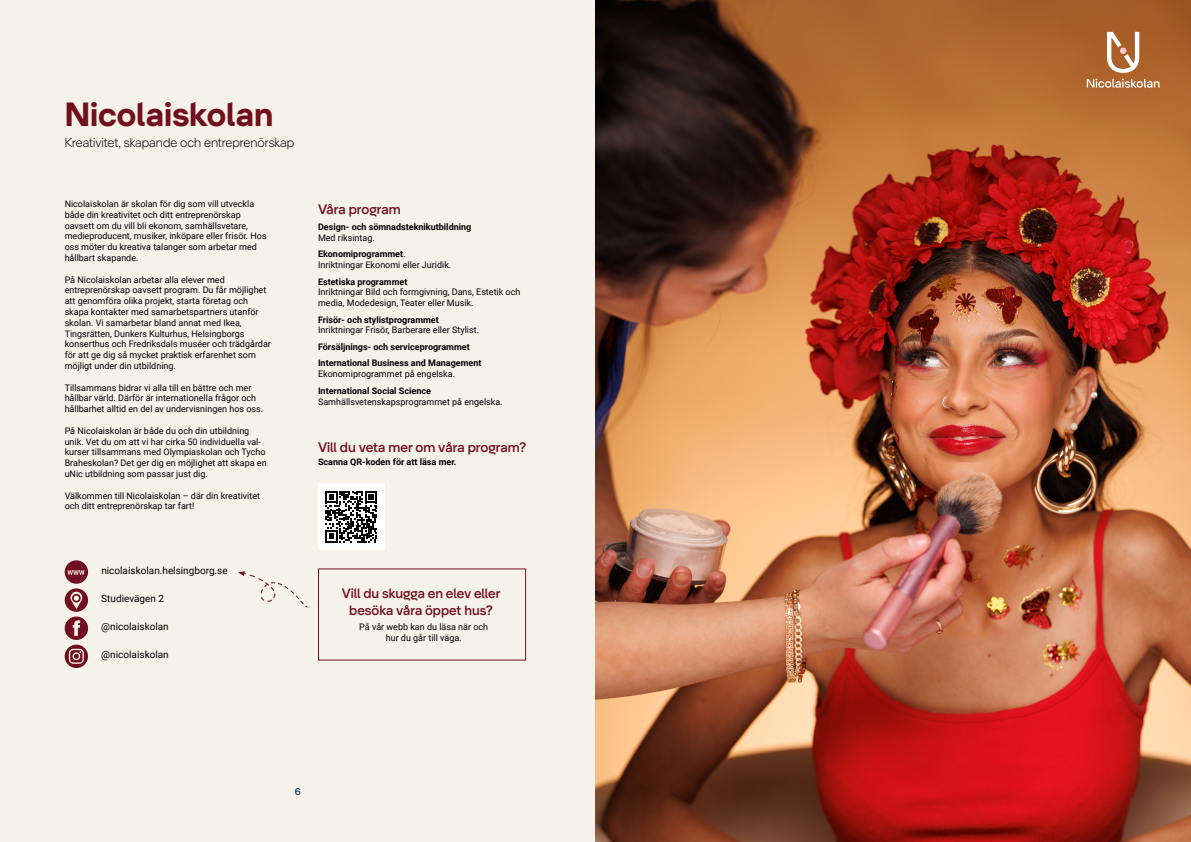
<style>
.page{position:relative;width:1191px;height:842px;background:#f5f2ea}
.page>*{position:absolute;margin:0;border:0;box-sizing:border-box;transform-origin:0 0}
.t1{font:700 34px "Helsingborg Sans";color:#710e20}
.t2{font:500 14px "Helsingborg Sans";color:#710e20}
.t3{font:500 13.8px/16.6px "Helsingborg Sans";color:#710e20;text-align:center}
.t4{font:300 13px "Helsingborg Sans";color:#000}
.t5{font:10px "Roboto";color:#000}
.t6{font:500 10px "Helsingborg Sans";color:#183264}
.t7{font:9px/10.8px "Roboto";color:#000}
.t8{font:700 9px/16.5px "Roboto";color:#000}
.s1{font-weight:400}
</style>
<div class="page">
<img style="left:595px;top:0;width:596px;height:842px">
<div style="left:318px;top:484px;width:66px;height:66px;background:#fff"></div>
<svg style="left:325px;top:491px;width:52px;height:52px"></svg>
<svg style="left:65px;top:560px;width:23px;height:108px"></svg>
<svg style="left:1107px;top:32px;width:32px;height:41px"></svg>
<svg style="left:1086px;top:79px;width:73px;height:9px"></svg>
<div style="left:318px;top:568px;width:208px;height:92px;border:1px solid #710e20"></div>
<svg style="left:238px;top:571px;width:70px;height:37px"></svg>
<h1 class="t1" style="left:65px;top:94px;width:210px">Nicolaiskolan</h1>
<h3 class="t4" style="left:65px;top:135px;width:231px">Kreativitet, skapande och entreprenörskap</h3>
<p class="t7" style="left:65px;top:198px;width:204px">Nicolaiskolan är skolan för dig som vill utveckla både din kreativitet och ditt entreprenörskap oavsett om du vill bli ekonom, samhällsvetare, medieproducent, musiker, inköpare eller frisör. Hos oss möter du kreativa talanger som arbetar med hållbart skapande.</p>
<p class="t7" style="left:65px;top:274px;width:208px">På Nicolaiskolan arbetar alla elever med entreprenörskap oavsett program. Du får möjlighet att genomföra olika projekt, starta företag och skapa kontakter med samarbetspartners utanför skolan. Vi samarbetar bland annat med Ikea, Tingsrätten, Dunkers Kulturhus, Helsingborgs konserthus och Fredriksdals muséer och trädgårdar för att ge dig så mycket praktisk erfarenhet som möjligt under din utbildning.</p>
<p class="t7" style="left:65px;top:382px;width:200px">Tillsammans bidrar vi alla till en bättre och mer hållbar värld. Därför är internationella frågor och hållbarhet alltid en del av undervisningen hos oss.</p>
<p class="t7" style="left:65px;top:425px;width:203px">På Nicolaiskolan är både du och din utbildning unik. Vet du om att vi har cirka 50 individuella val&shy;kurser tillsammans med Olympiaskolan och Tycho Braheskolan? Det ger dig en möjlighet att skapa en uNic utbildning som passar just dig.</p>
<p class="t7" style="left:65px;top:490px;width:197px">Välkommen till Nicolaiskolan – där din kreativitet och ditt entreprenörskap tar fart!</p>
<p class="t5" style="left:101px;top:563px;width:128px">nicolaiskolan.helsingborg.se</p>
<p class="t5" style="left:101px;top:591px;width:64px">Studievägen 2</p>
<p class="t5" style="left:101px;top:619px;width:69px">@nicolaiskolan</p>
<p class="t5" style="left:101px;top:647px;width:69px">@nicolaiskolan</p>
<h2 class="t2" style="left:318px;top:200px;width:84px">Våra program</h2>
<p class="t8" style="left:318px;top:218px;width:155px">Design- och sömnadsteknikutbildning</p>
<p class="t8" style="left:318px;top:229px;width:89px"><span class="s1">Med riksintag.<br></span>Ekonomiprogrammet<span class="s1">.</span></p>
<p class="t7" style="left:318px;top:259px;width:135px">Inriktningar Ekonomi eller Juridik.</p>
<p class="t8" style="left:318px;top:273px;width:91px">Estetiska programmet</p>
<p class="t7" style="left:318px;top:286px;width:204px">Inriktningar Bild och formgivning, Dans, Estetik och media, Modedesign, Teater eller Musik.</p>
<p class="t8" style="left:318px;top:311px;width:122px">Frisör- och stylistprogrammet</p>
<p class="t7" style="left:318px;top:325px;width:162px">Inriktningar Frisör, Barberare eller Stylist.</p>
<p class="t8" style="left:318px;top:338px;width:165px">Försäljnings- och serviceprogrammet<br>International Business and Management</p>
<p class="t7" style="left:318px;top:368px;width:139px">Ekonomiprogrammet på engelska.</p>
<p class="t8" style="left:318px;top:382px;width:114px">International Social Science</p>
<p class="t7" style="left:318px;top:396px;width:186px">Samhällsvetenskapsprogrammet på engelska.</p>
<h2 class="t2" style="left:318px;top:438px;width:210px">Vill du veta mer om våra program?</h2>
<p class="t8" style="left:318px;top:454px;width:140px">Scanna QR-koden för att läsa mer.</p>
<h3 class="t3" style="left:342px;top:585px;width:160px">Vill du skugga en elev eller besöka våra öppet hus?</h3>
<p class="t7" style="left:359px;top:621px;width:130px;text-align:center">På vår webb kan du läsa när och hur du går till väga.</p>
<p class="t6" style="left:295px;top:785px;width:7px">6</p>
</div>
